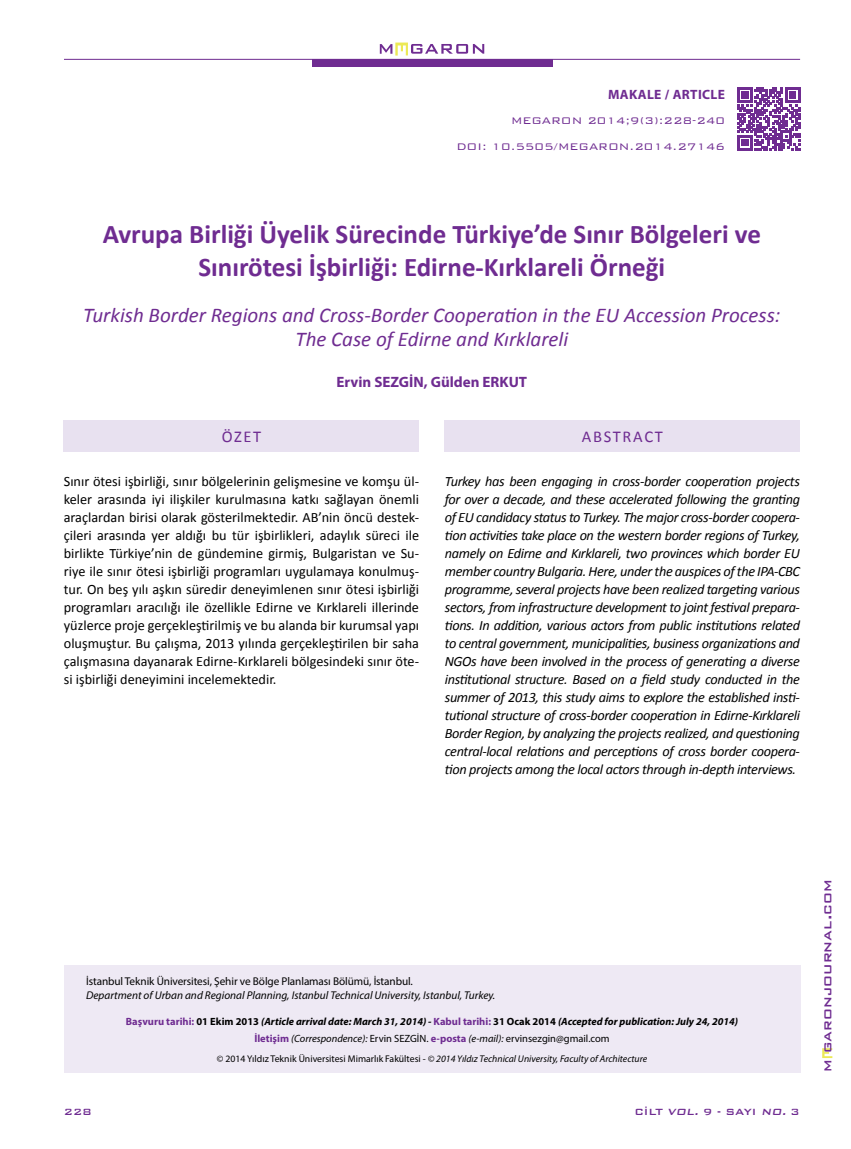
<style>
.page{position:relative;width:851px;height:1149px;background:#fff}
.page>*{position:absolute;margin:0;border:0;box-sizing:border-box;transform-origin:0 0}
.t1{font:700 27px/33px "Calibri";color:#6f2c91;text-align:center}
.t2{font:italic 21px/24px "Calibri";color:#6f2c91;text-align:center}
.t3{font:500 16.5px "Bank Gothic BT";letter-spacing:.01em;color:#6f2c91}
.t4{font:16.5px "Calibri";letter-spacing:.1em;color:#6f2c91}
.t5{font:700 15px "Myriad Pro";color:#6f2c91}
.t6{font:italic 14.25px/18px "Calibri";letter-spacing:-.025em;color:#000;text-align:justify}
.t7{font:14.25px/18px "Calibri";color:#000;text-align:justify}
.t8{font:700 13.5px "Myriad Pro";letter-spacing:.025em;color:#6f2c91}
.t9{font:300 12.75px/25.5px "Bank Gothic";color:#6f2c91;text-align:right}
.t10{font:500 12px "Bank Gothic BT";color:#6f2c91}
.t11{font:italic 11.25px "Myriad Pro";color:#000}
.t12{font:11.25px "Myriad Pro";letter-spacing:-.01em;color:#000}
.t13{font:italic 700 10.5px/16.8px "Myriad Pro";color:#000;text-align:center}
.t14{font:italic 9.75px "Myriad Pro";color:#000}
.s1{font-style:normal;color:#6f2c91}
.s2{font-style:normal}
.s3{font-weight:400}
.s4{font-weight:400;font-style:normal}
.s5{font-style:italic}
</style>
<div class="page">
<div style="left:64px;top:964px;width:736px;height:107px;background:#eee9f4"></div>
<div style="left:312px;top:59px;width:240px;height:7px;background:#6f2c91"></div>
<svg style="left:822px;top:1048px;width:10px;height:9px"></svg>
<svg style="left:380px;top:43px;width:104px;height:13px"></svg>
<hr style="left:64px;top:59px;width:736px;height:1px;background:#6f2c91">
<svg style="left:737px;top:87px;width:63px;height:63px"></svg>
<div style="left:64px;top:420px;width:355px;height:31px;background:#e8e1f0"></div>
<div style="left:444px;top:420px;width:356px;height:31px;background:#e8e1f0"></div>
<p class="t8" style="left:608px;top:85px;width:118px">MAKALE / ARTICLE</p>
<p class="t9" style="left:456px;top:107px;width:270px">MEGARON 2014;9(3):228-240<br>DOI: 10.5505/MEGARON.2014.27146</p>
<h1 class="t1" style="left:103px;top:216px;width:659px">Avrupa Birliği Üyelik Sürecinde Türkiye’de Sınır Bölgeleri ve<br>Sınırötesi İşbirliği: Edirne-Kırklareli Örneği</h1>
<h2 class="t2" style="left:83px;top:302px;width:698px">Turkish Border Regions and Cross-Border Cooperation in the EU Accession Process:<br>The Case of Edirne and Kırklareli</h2>
<p class="t5" style="left:336px;top:372px;width:192px">Ervin SEZGİN, Gülden ERKUT</p>
<p class="t4" style="left:222px;top:426px;width:41px">ÖZET</p>
<p class="t4" style="left:582px;top:426px;width:82px">ABSTRACT</p>
<p class="t7" style="left:64px;top:471px;width:357px">Sınır ötesi işbirliği, sınır bölgelerinin gelişmesine ve komşu ül&shy;keler arasında iyi ilişkiler kurulmasına katkı sağlayan önemli araçlardan birisi olarak gösterilmektedir. AB’nin öncü destek&shy;çileri arasında yer aldığı bu tür işbirlikleri, adaylık süreci ile birlikte Türkiye’nin de gündemine girmiş, Bulgaristan ve Su&shy;riye ile sınır ötesi işbirliği programları uygulamaya konulmuş&shy;tur. On beş yılı aşkın süredir deneyimlenen sınır ötesi işbirliği programları aracılığı ile özellikle Edirne ve Kırklareli illerinde yüzlerce proje gerçekleştirilmiş ve bu alanda bir kurumsal yapı oluşmuştur. Bu çalışma, 2013 yılında gerçekleştirilen bir saha çalışmasına dayanarak Edirne-Kırklareli bölgesindeki sınır öte&shy;si işbirliği deneyimini incelemektedir.</p>
<p class="t6" style="left:444px;top:471px;width:356px">Turkey has been engaging in cross-border cooperation projects for over a decade, and these accelerated following the granting of EU candidacy status to Turkey. The major cross-border coopera&shy;tion activities take place on the western border regions of Turkey, namely on Edirne and Kırklareli, two provinces which border EU member country Bulgaria. Here, under the auspices of the IPA-CBC programme, several projects have been realized targeting various sectors, from infrastructure development to joint festival prepara&shy;tions. In addition, various actors from public institutions related to central government, municipalities, business organizations and NGOs have been involved in the process of generating a diverse institutional structure. Based on a field study conducted in the summer of 2013, this study aims to explore the established insti&shy;tutional structure of cross-border cooperation in Edirne-Kırklareli Border Region, by analyzing the projects realized, and questioning central-local relations and perceptions of cross border coopera&shy;tion projects among the local actors through in-depth interviews.</p>
<p class="t12" style="left:86px;top:974px;width:328px">İstanbul Teknik Üniversitesi, Şehir ve Bölge Planlaması Bölümü, İstanbul.</p>
<p class="t11" style="left:86px;top:987px;width:410px">Department of Urban and Regional Planning, Istanbul Technical University, Istanbul, Turkey.</p>
<p class="t13" style="left:126px;top:1012px;width:613px"><span class="s1">Başvuru tarihi:</span> <span class="s2">01 Ekim 2013</span> (Article arrival date: March 31, 2014) - <span class="s1">Kabul tarihi:</span> <span class="s2">31 Ocak 2014</span> (Accepted for publication: July 24, 2014)<br><span class="s1">İletişim</span> <span class="s3">(Correspondence):</span> <span class="s4">Ervin SEZGİN.</span> <span class="s1">e-posta</span> <span class="s3">(e-mail):</span> <span class="s4">ervinsezgin@gmail.com</span></p>
<p class="t14" style="left:217px;top:1052px;width:432px"><span class="s2">© 2014 Yıldız Teknik Üniversitesi Mimarlık Fakültesi -</span> © 2014 Yıldız Technical University, Faculty of Architecture</p>
<p class="t10" style="left:64px;top:1104px;width:29px">228</p>
<p class="t10" style="left:634px;top:1104px;width:167px">CİLT <span class="s5">VOL.</span> 9 - SAYI <span class="s5">NO.</span> 3</p>
<p class="t3" style="left:817px;top:1071px;width:194px;rotate:-90deg">m garonjournal.com</p>
</div>
